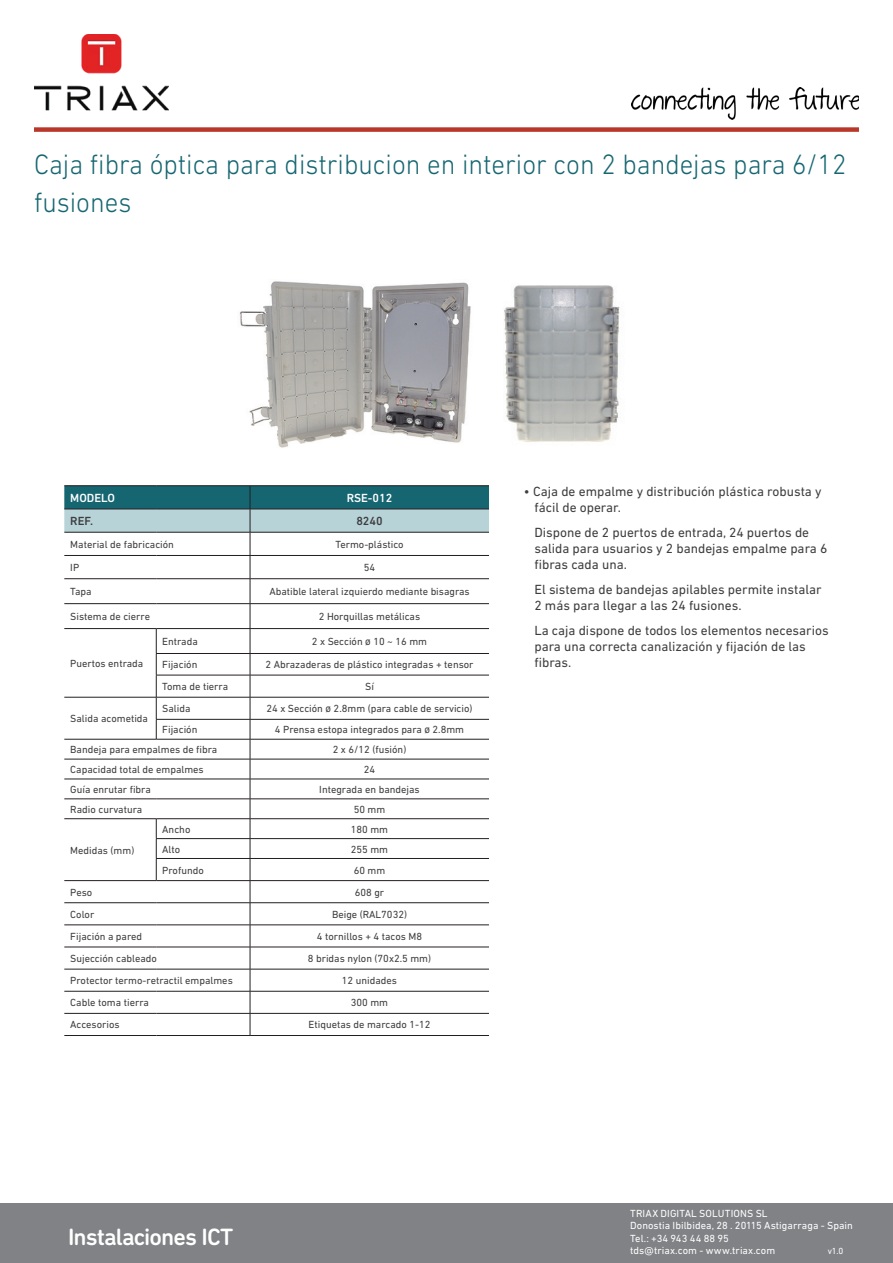
<style>
.page{position:relative;width:893px;height:1263px;background:#fff}
.page>*{position:absolute;margin:0;border:0;box-sizing:border-box;transform-origin:0 0}
.t1{font:300 28.5px/37.5px "DIN Next LT Pro";color:#166672;scale:.95 1}
.t2{font:500 24px "DIN Next Rounded LT Pro";letter-spacing:-.035em;color:#fff}
.t3{font:13.5px/16.2px "DIN Next LT Pro";color:#3e3e3f}
.t4{font:500 12px "DIN Next LT Pro";color:#fff}
.t5{font:500 12px "DIN Next LT Pro";color:#3e3e3f}
.t6{font:10.5px "DIN Next LT Pro";color:#3e3e3f}
.t7{font:10.5px/12.6px "DIN Next LT Pro";letter-spacing:.005em;color:#fff}
.t8{font:9px "DIN Next LT Pro";color:#fff}
</style>
<div class="page">
<div style="left:0;top:1203px;width:893px;height:60px;background:#808285"></div>
<img style="left:240px;top:281px;width:231px;height:167px">
<hr style="left:64px;top:485px;width:92px;height:1px;background:#231f20">
<hr style="left:156px;top:485px;width:94px;height:1px;background:#231f20">
<hr style="left:250px;top:485px;width:239px;height:1px;background:#231f20">
<hr style="left:64px;top:1035px;width:92px;height:1px;background:#231f20">
<hr style="left:156px;top:1035px;width:94px;height:1px;background:#231f20">
<hr style="left:250px;top:1035px;width:239px;height:1px;background:#231f20">
<svg style="left:64px;top:486px;width:425px;height:549px"></svg>
<img style="left:504px;top:285px;width:116px;height:157px">
<img style="left:632px;top:88px;width:227px;height:31px">
<img style="left:34px;top:34px;width:134px;height:77px">
<div style="left:34px;top:127px;width:825px;height:5px;background:#b93728"></div>
<h1 class="t1" style="left:34px;top:146px;width:857px">Caja fibra óptica para distribucion en interior con 2 bandejas para 6/12 fusiones</h1>
<p class="t4" style="left:70px;top:491px;width:46px">MODELO</p>
<p class="t4" style="left:347px;top:491px;width:47px">RSE-012</p>
<p class="t5" style="left:70px;top:514px;width:24px">REF.</p>
<p class="t5" style="left:356px;top:514px;width:28px">8240</p>
<p class="t6" style="left:70px;top:538px;width:105px">Material de fabricación</p>
<p class="t6" style="left:335px;top:538px;width:70px">Termo-plástico</p>
<p class="t6" style="left:70px;top:561px;width:10px">IP</p>
<p class="t6" style="left:364px;top:561px;width:13px">54</p>
<p class="t6" style="left:70px;top:585px;width:23px">Tapa</p>
<p class="t6" style="left:269px;top:585px;width:202px">Abatible lateral izquierdo mediante bisagras</p>
<p class="t6" style="left:70px;top:610px;width:81px">Sistema de cierre</p>
<p class="t6" style="left:319px;top:610px;width:103px">2 Horquillas metálicas</p>
<p class="t6" style="left:70px;top:657px;width:74px">Puertos entrada</p>
<p class="t6" style="left:162px;top:635px;width:37px">Entrada</p>
<p class="t6" style="left:312px;top:635px;width:117px">2 x Sección Ø 10 ~ 16 mm</p>
<p class="t6" style="left:162px;top:659px;width:37px">Fijación</p>
<p class="t6" style="left:265px;top:659px;width:210px">2 Abrazaderas de plástico integradas + tensor</p>
<p class="t6" style="left:162px;top:680px;width:67px">Toma de tierra</p>
<p class="t6" style="left:365px;top:680px;width:10px">Sí</p>
<p class="t6" style="left:162px;top:703px;width:30px">Salida</p>
<p class="t6" style="left:266px;top:703px;width:208px">24 x Sección Ø 2.8mm (para cable de servicio)</p>
<p class="t6" style="left:162px;top:724px;width:37px">Fijación</p>
<p class="t6" style="left:275px;top:724px;width:191px">4 Prensa estopa integrados para Ø 2.8mm</p>
<p class="t6" style="left:70px;top:743px;width:149px">Bandeja para empalmes de fibra</p>
<p class="t6" style="left:333px;top:743px;width:75px">2 x 6/12 (fusión)</p>
<p class="t6" style="left:70px;top:763px;width:135px">Capacidad total de empalmes</p>
<p class="t6" style="left:364px;top:763px;width:13px">24</p>
<p class="t6" style="left:70px;top:783px;width:82px">Guía enrutar fibra</p>
<p class="t6" style="left:319px;top:783px;width:102px">Integrada en bandejas</p>
<p class="t6" style="left:70px;top:803px;width:73px">Radio curvatura</p>
<p class="t6" style="left:354px;top:803px;width:33px">50 mm</p>
<p class="t6" style="left:70px;top:844px;width:66px">Medidas (mm)</p>
<p class="t6" style="left:70px;top:712px;width:79px">Salida acometida</p>
<p class="t6" style="left:162px;top:823px;width:30px">Ancho</p>
<p class="t6" style="left:351px;top:823px;width:39px">180 mm</p>
<p class="t6" style="left:162px;top:843px;width:19px">Alto</p>
<p class="t6" style="left:351px;top:843px;width:39px">255 mm</p>
<p class="t6" style="left:162px;top:864px;width:43px">Profundo</p>
<p class="t6" style="left:354px;top:864px;width:33px">60 mm</p>
<p class="t6" style="left:70px;top:886px;width:24px">Peso</p>
<p class="t6" style="left:355px;top:886px;width:31px">608 gr</p>
<p class="t6" style="left:70px;top:908px;width:25px">Color</p>
<p class="t6" style="left:332px;top:908px;width:77px">Beige (RAL7032)</p>
<p class="t6" style="left:70px;top:930px;width:73px">Fijación a pared</p>
<p class="t6" style="left:317px;top:930px;width:107px">4 tornillos + 4 tacos M8</p>
<p class="t6" style="left:70px;top:952px;width:88px">Sujección cableado</p>
<p class="t6" style="left:308px;top:952px;width:125px">8 bridas nylon (70x2.5 mm)</p>
<p class="t6" style="left:70px;top:974px;width:164px">Protector termo-retractil empalmes</p>
<p class="t6" style="left:342px;top:974px;width:57px">12 unidades</p>
<p class="t6" style="left:70px;top:997px;width:80px">Cable toma tierra</p>
<p class="t6" style="left:351px;top:997px;width:39px">300 mm</p>
<p class="t6" style="left:70px;top:1019px;width:51px">Accesorios</p>
<p class="t6" style="left:309px;top:1019px;width:123px">Etiquetas de marcado 1-12</p>
<p class="t3" style="left:534px;top:483px;width:289px;text-indent:-11px">• Caja de empalme y distribución plástica robusta y fácil de operar.</p>
<p class="t3" style="left:534px;top:524px;width:294px">Dispone de 2 puertos de entrada, 24 puertos de salida para usuarios y 2 bandejas empalme para 6 fibras cada una.</p>
<p class="t3" style="left:534px;top:581px;width:289px">El sistema de bandejas apilables permite instalar<br>2 más para llegar a las 24 fusiones.</p>
<p class="t3" style="left:534px;top:622px;width:296px">La caja dispone de todos los elementos necesarios para una correcta canalización y fijación de las fibras.</p>
<h2 class="t2" style="left:68px;top:1223px;width:167px">Instalaciones ICT</h2>
<p class="t7" style="left:630px;top:1207px;width:224px">TRIAX DIGITAL SOLUTIONS SL<br>Donostia Ibilbidea, 28 . 20115 Astigarraga - Spain<br>Tel.: +34 943 44 88 95<br>tds@triax.com - www.triax.com</p>
<p class="t8" style="left:828px;top:1246px;width:17px">v1.0</p>
</div>
